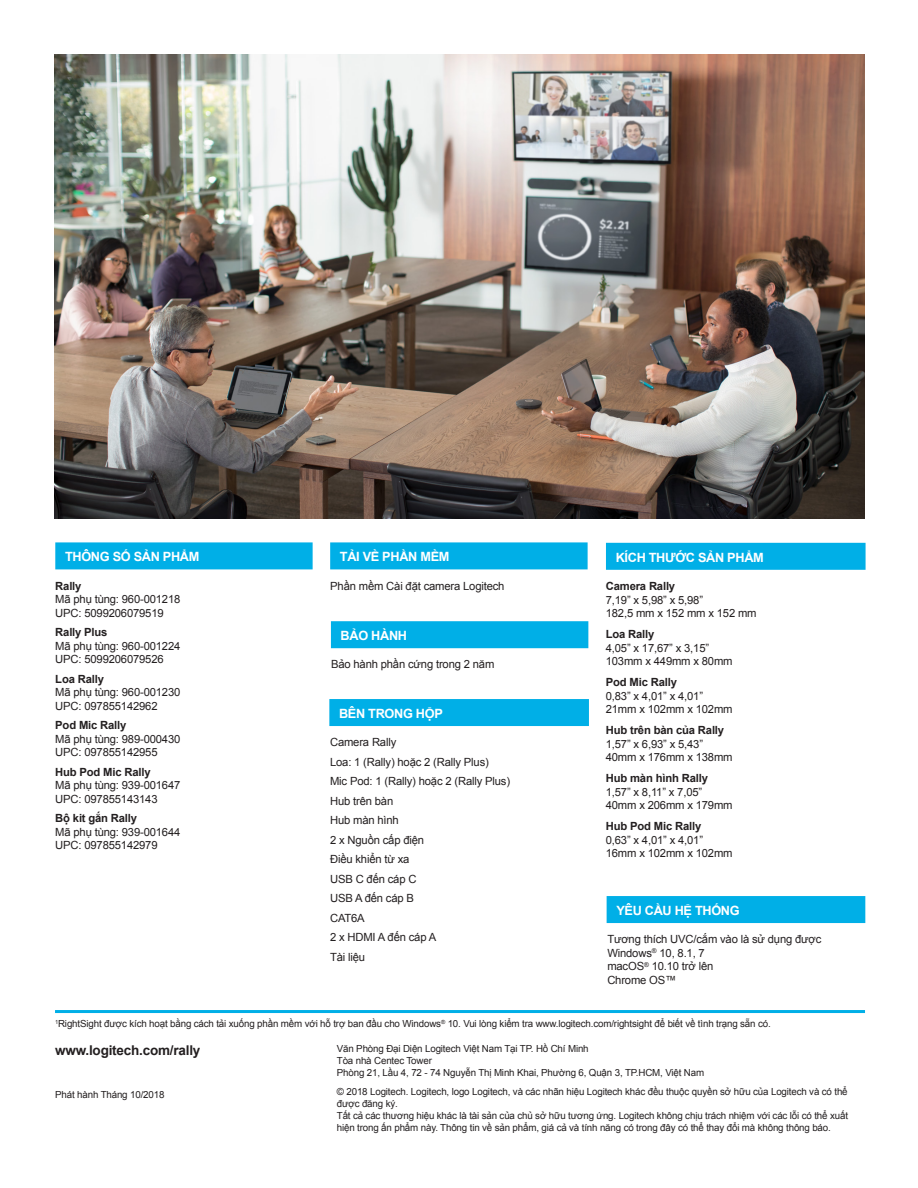
<style>
.page{position:relative;width:918px;height:1188px;background:#fff}
.page>*{position:absolute;margin:0;border:0;box-sizing:border-box;transform-origin:0 0}
.Feature_Subtitle{font:700 13.5px "Arial";letter-spacing:-.015em;color:#231f20}
.Feature_Title{font:700 12.75px "Arial";letter-spacing:-.025em;color:#fff}
.SPECTS_DETAILS{font:11.25px/19.5px "Arial";letter-spacing:-.015em;color:#231f20}
.SPECTS_SUBHEAD{font:700 11.25px "Arial";letter-spacing:-.015em;color:#231f20}
.Footer_Text{font:9.75px/12px "Arial";letter-spacing:-.015em;color:#231f20}
.Feature_Subtitle-2{font:9.75px "Arial";letter-spacing:-.015em;color:#231f20}
</style>
<div class="page">
<img style="left:55px;top:54px;width:810px;height:464px">
<div style="left:55px;top:542px;width:258px;height:27px;background:#00afe7"></div>
<div style="left:330px;top:542px;width:258px;height:27px;background:#00afe7"></div>
<div style="left:331px;top:621px;width:257px;height:27px;background:#00afe7"></div>
<div style="left:606px;top:543px;width:260px;height:27px;background:#00afe7"></div>
<hr style="left:55px;top:1010px;width:810px;height:3px;background:#00afe7">
<div style="left:607px;top:896px;width:258px;height:27px;background:#00afe7"></div>
<div style="left:329px;top:699px;width:260px;height:27px;background:#00afe7"></div>
<p class="Feature_Title" style="left:65px;top:548px;width:136px">THÔNG SỐ SẢN PHẨM</p>
<p class="Feature_Title" style="left:340px;top:548px;width:111px">TẢI VỀ PHẦN MỀM</p>
<p class="SPECTS_SUBHEAD" style="left:55px;top:578px;width:28px">Rally</p>
<p class="SPECTS_DETAILS" style="left:55px;top:589px;width:127px">Mã phụ tùng: 960-001218</p>
<p class="SPECTS_DETAILS" style="left:55px;top:603px;width:110px">UPC: 5099206079519</p>
<p class="SPECTS_SUBHEAD" style="left:55px;top:625px;width:54px">Rally Plus</p>
<p class="SPECTS_DETAILS" style="left:55px;top:636px;width:127px">Mã phụ tùng: 960-001224</p>
<p class="SPECTS_DETAILS" style="left:55px;top:650px;width:110px">UPC: 5099206079526</p>
<p class="SPECTS_SUBHEAD" style="left:55px;top:671px;width:50px">Loa Rally</p>
<p class="SPECTS_DETAILS" style="left:55px;top:683px;width:127px">Mã phụ tùng: 960-001230</p>
<p class="SPECTS_DETAILS" style="left:55px;top:696px;width:104px">UPC: 097855142962</p>
<p class="SPECTS_SUBHEAD" style="left:55px;top:718px;width:73px">Pod Mic Rally</p>
<p class="SPECTS_DETAILS" style="left:55px;top:729px;width:127px">Mã phụ tùng: 989-000430</p>
<p class="SPECTS_DETAILS" style="left:55px;top:743px;width:104px">UPC: 097855142955</p>
<p class="SPECTS_SUBHEAD" style="left:55px;top:764px;width:97px">Hub Pod Mic Rally</p>
<p class="SPECTS_DETAILS" style="left:55px;top:776px;width:127px">Mã phụ tùng: 939-001647</p>
<p class="SPECTS_DETAILS" style="left:55px;top:789px;width:104px">UPC: 097855143143</p>
<p class="SPECTS_SUBHEAD" style="left:55px;top:811px;width:83px">Bộ kit gắn Rally</p>
<p class="SPECTS_DETAILS" style="left:55px;top:822px;width:127px">Mã phụ tùng: 939-001644</p>
<p class="SPECTS_DETAILS" style="left:55px;top:836px;width:104px">UPC: 097855142979</p>
<p class="SPECTS_DETAILS" style="left:330px;top:576px;width:176px">Phần mềm Cài đặt camera Logitech</p>
<p class="Feature_Title" style="left:341px;top:627px;width:68px">BẢO HÀNH</p>
<p class="SPECTS_DETAILS" style="left:331px;top:654px;width:165px">Bảo hành phần cứng trong 2 năm</p>
<p class="Feature_Title" style="left:339px;top:705px;width:105px">BÊN TRONG HỘP</p>
<p class="SPECTS_DETAILS" style="left:330px;top:733px;width:68px">Camera Rally</p>
<p class="SPECTS_DETAILS" style="left:330px;top:752px;width:160px">Loa: 1 (Rally) hoặc 2 (Rally Plus)</p>
<p class="SPECTS_DETAILS" style="left:330px;top:772px;width:182px">Mic Pod: 1 (Rally) hoặc 2 (Rally Plus)<br>Hub trên bàn</p>
<p class="SPECTS_DETAILS" style="left:330px;top:811px;width:70px">Hub màn hình</p>
<p class="SPECTS_DETAILS" style="left:330px;top:830px;width:96px">2 x Nguồn cấp điện</p>
<p class="SPECTS_DETAILS" style="left:330px;top:850px;width:81px">Điều khiển từ xa</p>
<p class="SPECTS_DETAILS" style="left:330px;top:869px;width:88px">USB C đến cáp C</p>
<p class="SPECTS_DETAILS" style="left:330px;top:889px;width:85px">USB A đến cáp B</p>
<p class="SPECTS_DETAILS" style="left:330px;top:908px;width:36px">CAT6A</p>
<p class="SPECTS_DETAILS" style="left:330px;top:928px;width:108px">2 x HDMI A đến cáp A</p>
<p class="SPECTS_DETAILS" style="left:330px;top:947px;width:37px">Tài liệu</p>
<p class="Feature_Title" style="left:616px;top:549px;width:150px">KÍCH THƯỚC SẢN PHẨM</p>
<p class="SPECTS_SUBHEAD" style="left:606px;top:579px;width:71px">Camera Rally</p>
<p class="SPECTS_DETAILS" style="left:606px;top:590px;width:99px">7,19” x 5,98” x 5,98”</p>
<p class="SPECTS_DETAILS" style="left:606px;top:604px;width:152px">182,5 mm x 152 mm x 152 mm</p>
<p class="SPECTS_SUBHEAD" style="left:606px;top:627px;width:50px">Loa Rally</p>
<p class="SPECTS_DETAILS" style="left:606px;top:638px;width:105px">4,05” x 17,67” x 3,15”</p>
<p class="SPECTS_DETAILS" style="left:606px;top:652px;width:128px">103mm x 449mm x 80mm</p>
<p class="SPECTS_SUBHEAD" style="left:606px;top:675px;width:73px">Pod Mic Rally</p>
<p class="SPECTS_DETAILS" style="left:606px;top:686px;width:99px">0,83” x 4,01” x 4,01”</p>
<p class="SPECTS_DETAILS" style="left:606px;top:700px;width:128px">21mm x 102mm x 102mm</p>
<p class="SPECTS_SUBHEAD" style="left:606px;top:723px;width:120px">Hub trên bàn của Rally</p>
<p class="SPECTS_DETAILS" style="left:606px;top:734px;width:99px">1,57” x 6,93” x 5,43”</p>
<p class="SPECTS_DETAILS" style="left:606px;top:748px;width:128px">40mm x 176mm x 138mm</p>
<p class="SPECTS_SUBHEAD" style="left:606px;top:771px;width:104px">Hub màn hình Rally</p>
<p class="SPECTS_DETAILS" style="left:606px;top:782px;width:98px">1,57” x 8,11” x 7,05”</p>
<p class="SPECTS_DETAILS" style="left:606px;top:796px;width:128px">40mm x 206mm x 179mm</p>
<p class="SPECTS_SUBHEAD" style="left:606px;top:819px;width:97px">Hub Pod Mic Rally</p>
<p class="SPECTS_DETAILS" style="left:606px;top:830px;width:99px">0,63” x 4,01” x 4,01”</p>
<p class="SPECTS_DETAILS" style="left:606px;top:844px;width:128px">16mm x 102mm x 102mm</p>
<p class="Feature_Title" style="left:616px;top:902px;width:125px">YÊU CẦU HỆ THỐNG</p>
<p class="SPECTS_DETAILS" style="left:607px;top:930px;width:216px">Tương thích UVC/cắm vào là sử dụng được</p>
<p class="SPECTS_DETAILS" style="left:607px;top:943px;width:99px">Windows<sup>®</sup> 10, 8.1, 7</p>
<p class="SPECTS_DETAILS" style="left:607px;top:957px;width:107px">macOS<sup>®</sup> 10.10 trở lên</p>
<p class="SPECTS_DETAILS" style="left:607px;top:970px;width:71px">Chrome OS™</p>
<p class="Footer_Text" style="left:55px;top:1018px;width:717px"><sup>1</sup>RightSight được kích hoạt bằng cách tải xuống phần mềm với hỗ trợ ban đầu cho Windows<sup>®</sup> 10. Vui lòng kiểm tra www.logitech.com/rightsight để biết về tình trạng sẵn có.</p>
<p class="Feature_Subtitle" style="left:55px;top:1041px;width:147px">www.logitech.com/rally</p>
<p class="Feature_Subtitle-2" style="left:55px;top:1088px;width:111px">Phát hành Tháng 10/2018</p>
<p class="Footer_Text" style="left:337px;top:1043px;width:253px">Văn Phòng Đại Diện Logitech Việt Nam Tại TP. Hồ Chí Minh</p>
<p class="Footer_Text" style="left:337px;top:1055px;width:97px">Tòa nhà Centec Tower</p>
<p class="Footer_Text" style="left:337px;top:1067px;width:369px">Phòng 21, Lầu 4, 72 - 74 Nguyễn Thị Minh Khai, Phường 6, Quận 3, TP.HCM, Việt Nam</p>
<p class="Footer_Text" style="left:337px;top:1085px;width:512px">© 2018 Logitech. Logitech, logo Logitech, và các nhãn hiệu Logitech khác đều thuộc quyền sở hữu của Logitech và có thể được đăng ký.</p>
<p class="Footer_Text" style="left:337px;top:1109px;width:513px">Tất cả các thương hiệu khác là tài sản của chủ sở hữu tương ứng. Logitech không chịu trách nhiệm với các lỗi có thể xuất hiện trong ấn phẩm này. Thông tin về sản phẩm, giá cả và tính năng có trong đây có thể thay đổi mà không thông báo.</p>
</div>
